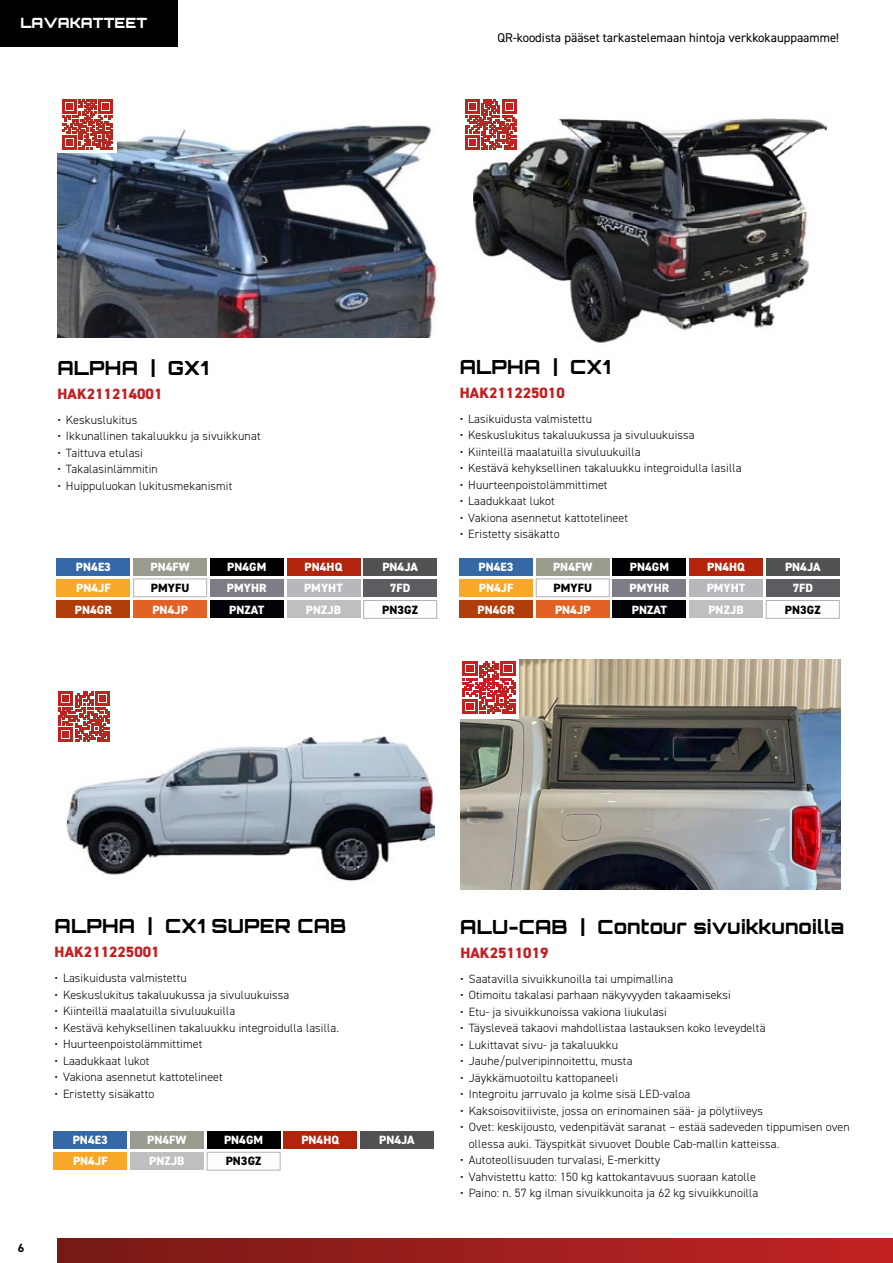
<style>
.page{position:relative;width:893px;height:1263px;background:#fff}
.page>*{position:absolute;margin:0;border:0;box-sizing:border-box;transform-origin:0 0}
.t1{font:19.5px "Orbitron";letter-spacing:.01em;color:#000}
.t2{font:800 15px "DIN2014";color:#c32022}
.t3{font:14.1px "Orbitron";letter-spacing:.01em;color:#fff}
.t4{font:12.75px "DIN2014";color:#000}
.t5{font:300 12px/16.5px "DIN2014";letter-spacing:.01em;color:#000}
.t6{font:800 12px/21px "DIN2014";letter-spacing:.01em;color:#fff;text-align:justify}
.t7{font:800 12px "DIN2014";letter-spacing:.01em;color:#000}
.t8{font:700 12px "DIN2014";color:#000}
</style>
<div class="page">
<hr style="left:892px;top:457px;width:1px;height:806px;background:#000">
<div style="left:0;top:0;width:177px;height:46px;background:#000"></div>
<img style="left:473px;top:118px;width:353px;height:225px">
<div style="left:460px;top:558px;width:73px;height:18px;background:#3468a6"></div>
<div style="left:460px;top:579px;width:73px;height:18px;background:#f7a829"></div>
<div style="left:460px;top:600px;width:73px;height:18px;background:#b03e0b"></div>
<div style="left:536px;top:558px;width:73px;height:18px;background:#9a9a8e"></div>
<div style="left:536px;top:578px;width:74px;height:19px;border:1px solid #b2b2b2"></div>
<div style="left:536px;top:600px;width:73px;height:18px;background:#e26225"></div>
<div style="left:613px;top:558px;width:73px;height:18px;background:#000"></div>
<div style="left:613px;top:579px;width:73px;height:18px;background:#7d7d87"></div>
<div style="left:613px;top:600px;width:73px;height:18px;background:#020306"></div>
<div style="left:690px;top:558px;width:73px;height:18px;background:#b2250c"></div>
<div style="left:690px;top:579px;width:73px;height:18px;background:#b9b7bc"></div>
<div style="left:690px;top:600px;width:73px;height:18px;background:#bfbfbf"></div>
<div style="left:766px;top:558px;width:73px;height:18px;background:#515152"></div>
<div style="left:766px;top:579px;width:73px;height:18px;background:#5b5d60"></div>
<div style="left:766px;top:600px;width:74px;height:19px;border:1px solid #b2b2b2"></div>
<div style="left:458px;top:92px;width:62px;height:62px;background:#fff"></div>
<svg style="left:465px;top:99px;width:51px;height:51px"></svg>
<img style="left:66px;top:736px;width:368px;height:145px">
<div style="left:50px;top:683px;width:63px;height:62px;background:#fff"></div>
<div style="left:54px;top:1131px;width:73px;height:18px;background:#3468a6"></div>
<div style="left:54px;top:1152px;width:73px;height:18px;background:#f7a829"></div>
<div style="left:130px;top:1131px;width:73px;height:18px;background:#9a9a8e"></div>
<div style="left:207px;top:1131px;width:73px;height:18px;background:#000"></div>
<div style="left:284px;top:1131px;width:73px;height:18px;background:#b2250c"></div>
<div style="left:130px;top:1152px;width:73px;height:18px;background:#bfbfbf"></div>
<div style="left:360px;top:1131px;width:73px;height:18px;background:#515152"></div>
<div style="left:207px;top:1152px;width:73px;height:18px;border:1px solid #b2b2b2"></div>
<svg style="left:59px;top:691px;width:50px;height:50px"></svg>
<img style="left:57px;top:125px;width:380px;height:212px">
<div style="left:54px;top:91px;width:62px;height:62px;background:#fff"></div>
<svg style="left:62px;top:99px;width:50px;height:50px"></svg>
<div style="left:57px;top:558px;width:73px;height:18px;background:#3468a6"></div>
<div style="left:57px;top:579px;width:73px;height:18px;background:#f7a829"></div>
<div style="left:57px;top:600px;width:73px;height:18px;background:#b03e0b"></div>
<div style="left:134px;top:558px;width:73px;height:18px;background:#9a9a8e"></div>
<div style="left:133px;top:578px;width:74px;height:19px;border:1px solid #b2b2b2"></div>
<div style="left:134px;top:600px;width:73px;height:18px;background:#e26225"></div>
<div style="left:210px;top:558px;width:73px;height:18px;background:#000"></div>
<div style="left:210px;top:579px;width:73px;height:18px;background:#7d7d87"></div>
<div style="left:210px;top:600px;width:73px;height:18px;background:#020306"></div>
<div style="left:287px;top:558px;width:73px;height:18px;background:#b2250c"></div>
<div style="left:287px;top:579px;width:73px;height:18px;background:#b9b7bc"></div>
<div style="left:287px;top:600px;width:73px;height:18px;background:#bfbfbf"></div>
<div style="left:364px;top:558px;width:73px;height:18px;background:#515152"></div>
<div style="left:364px;top:579px;width:73px;height:18px;background:#5b5d60"></div>
<div style="left:363px;top:600px;width:74px;height:19px;border:1px solid #b2b2b2"></div>
<img style="left:460px;top:660px;width:380px;height:230px">
<div style="left:457px;top:656px;width:62px;height:62px;background:#fff"></div>
<svg style="left:463px;top:661px;width:52px;height:53px"></svg>
<div style="left:57px;top:1238px;width:836px;height:25px;background:linear-gradient(to right,#751a14,#c22325)"></div>
<p class="t3" style="left:20px;top:15px;width:128px">LAVAKATTEET</p>
<p class="t4" style="left:497px;top:29px;width:343px">QR-koodista pääset tarkastelemaan hintoja verkkokauppaamme!</p>
<h1 class="t1" style="left:57px;top:355px;width:152px">ALPHA | GX1</h1>
<p class="t2" style="left:57px;top:383px;width:106px">HAK211214001</p>
<p class="t5" style="left:57px;top:411px;width:81px">• Keskuslukitus</p>
<p class="t5" style="left:57px;top:428px;width:205px">• Ikkunallinen takaluukku ja sivuikkunat</p>
<p class="t5" style="left:57px;top:444px;width:87px">• Taittuva etulasi</p>
<p class="t5" style="left:57px;top:461px;width:102px">• Takalasinlämmitin</p>
<p class="t5" style="left:57px;top:477px;width:176px">• Huippuluokan lukitusmekanismit</p>
<p class="t6" style="left:75px;top:557px;width:39px">PN4E3<br>PN4JF PN4GR</p>
<p class="t6" style="left:150px;top:557px;width:41px">PN4FW</p>
<p class="t7" style="left:151px;top:580px;width:40px">PMYFU</p>
<p class="t6" style="left:152px;top:599px;width:37px">PN4JP</p>
<p class="t6" style="left:227px;top:557px;width:41px">PN4GM PMYHR PNZAT</p>
<p class="t6" style="left:304px;top:557px;width:40px">PN4HQ PMYHT PNZJB</p>
<p class="t6" style="left:382px;top:557px;width:37px;line-height:20.5px;text-align:center">PN4JA<br>7FD</p>
<p class="t7" style="left:382px;top:601px;width:37px">PN3GZ</p>
<h1 class="t1" style="left:460px;top:355px;width:152px">ALPHA | CX1</h1>
<p class="t2" style="left:460px;top:383px;width:106px">HAK211225010</p>
<p class="t5" style="left:460px;top:410px;width:134px">• Lasikuidusta valmistettu</p>
<p class="t5" style="left:460px;top:427px;width:236px">• Keskuslukitus takaluukussa ja sivuluukuissa</p>
<p class="t5" style="left:460px;top:443px;width:182px">• Kiinteillä maalatuilla sivuluukuilla</p>
<p class="t5" style="left:460px;top:460px;width:283px">• Kestävä kehyksellinen takaluukku integroidulla lasilla</p>
<p class="t5" style="left:460px;top:476px;width:149px">• Huurteenpoistolämmittimet</p>
<p class="t5" style="left:460px;top:493px;width:97px">• Laadukkaat lukot</p>
<p class="t5" style="left:460px;top:509px;width:170px">• Vakiona asennetut kattotelineet</p>
<p class="t5" style="left:460px;top:526px;width:101px">• Eristetty sisäkatto</p>
<p class="t6" style="left:478px;top:557px;width:39px">PN4E3<br>PN4JF PN4GR</p>
<p class="t6" style="left:553px;top:557px;width:41px">PN4FW</p>
<p class="t6" style="left:629px;top:557px;width:41px">PN4GM PMYHR PNZAT</p>
<p class="t6" style="left:707px;top:557px;width:40px">PN4HQ PMYHT PNZJB</p>
<p class="t6" style="left:785px;top:557px;width:37px;line-height:20.5px;text-align:center">PN4JA<br>7FD</p>
<p class="t7" style="left:553px;top:580px;width:40px">PMYFU</p>
<p class="t6" style="left:555px;top:599px;width:37px">PN4JP</p>
<p class="t7" style="left:785px;top:601px;width:37px">PN3GZ</p>
<p class="t8" style="left:18px;top:1240px;width:8px">6</p>
<h1 class="t1" style="left:54px;top:914px;width:293px">ALPHA | CX1 SUPER CAB</h1>
<p class="t2" style="left:55px;top:942px;width:106px">HAK211225001</p>
<p class="t5" style="left:54px;top:970px;width:134px">• Lasikuidusta valmistettu</p>
<p class="t5" style="left:54px;top:986px;width:236px">• Keskuslukitus takaluukussa ja sivuluukuissa</p>
<p class="t5" style="left:54px;top:1003px;width:182px">• Kiinteillä maalatuilla sivuluukuilla</p>
<p class="t5" style="left:54px;top:1019px;width:286px">• Kestävä kehyksellinen takaluukku integroidulla lasilla.</p>
<p class="t5" style="left:54px;top:1036px;width:149px">• Huurteenpoistolämmittimet</p>
<p class="t5" style="left:54px;top:1052px;width:97px">• Laadukkaat lukot</p>
<p class="t5" style="left:54px;top:1069px;width:170px">• Vakiona asennetut kattotelineet</p>
<p class="t5" style="left:54px;top:1085px;width:101px">• Eristetty sisäkatto</p>
<p class="t6" style="left:73px;top:1130px;width:37px;line-height:20.5px">PN4E3<br>PN4JF</p>
<p class="t6" style="left:147px;top:1130px;width:41px">PN4FW</p>
<p class="t6" style="left:224px;top:1130px;width:41px">PN4GM</p>
<p class="t6" style="left:301px;top:1130px;width:39px">PN4HQ</p>
<p class="t7" style="left:226px;top:1153px;width:37px">PN3GZ</p>
<p class="t6" style="left:149px;top:1151px;width:37px">PNZJB</p>
<p class="t6" style="left:379px;top:1130px;width:37px">PN4JA</p>
<h1 class="t1" style="left:460px;top:915px;width:386px">ALU-CAB | Contour sivuikkunoilla</h1>
<p class="t2" style="left:460px;top:943px;width:90px">HAK2511019</p>
<p class="t5" style="left:460px;top:970px;width:214px">• Saatavilla sivuikkunoilla tai umpimallina</p>
<p class="t5" style="left:460px;top:987px;width:272px">• Otimoitu takalasi parhaan näkyvyyden takaamiseksi</p>
<p class="t5" style="left:460px;top:1003px;width:208px">• Etu- ja sivuikkunoissa vakiona liukulasi</p>
<p class="t5" style="left:460px;top:1020px;width:307px">• Täysleveä takaovi mahdollistaa lastauksen koko leveydeltä</p>
<p class="t5" style="left:460px;top:1036px;width:159px">• Lukittavat sivu- ja takaluukku</p>
<p class="t5" style="left:460px;top:1053px;width:174px">• Jauhe/pulveripinnoitettu, musta</p>
<p class="t5" style="left:460px;top:1069px;width:159px">• Jäykkämuotoiltu kattopaneeli</p>
<p class="t5" style="left:460px;top:1086px;width:231px">• Integroitu jarruvalo ja kolme sisä LED-valoa</p>
<p class="t5" style="left:460px;top:1102px;width:304px">• Kaksoisovitiiviste, jossa on erinomainen sää- ja pölytiiveys</p>
<p class="t5" style="left:469px;top:1119px;width:383px;text-indent:-9px">• Ovet: keskijousto, vedenpitävät saranat – estää sadeveden tippumisen oven ollessa auki. Täyspitkät sivuovet Double Cab-mallin katteissa.</p>
<p class="t5" style="left:460px;top:1152px;width:201px">• Autoteollisuuden turvalasi, E-merkitty</p>
<p class="t5" style="left:460px;top:1168px;width:297px">• Vahvistettu katto: 150 kg kattokantavuus suoraan katolle</p>
<p class="t5" style="left:460px;top:1185px;width:300px">• Paino: n. 57 kg ilman sivuikkunoita ja 62 kg sivuikkunoilla</p>
</div>
